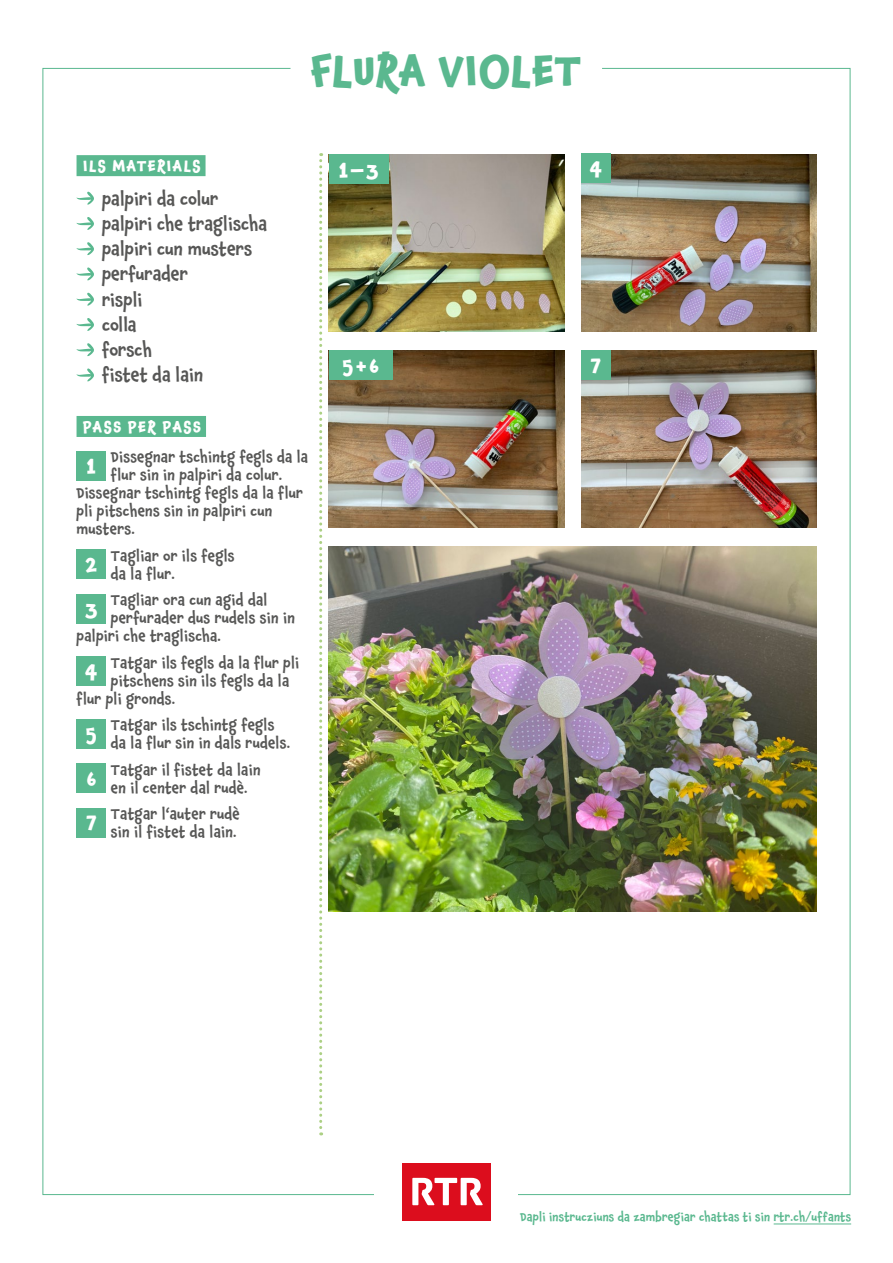
<style>
.page{position:relative;width:893px;height:1263px;background:#fff}
.page>*{position:absolute;margin:0;border:0;box-sizing:border-box;transform-origin:0 0}
.t1{font:700 42px "Chaloops";letter-spacing:.02em;color:#5ab88f}
.t2{font:700 21px "Chaloops";color:#fff}
.t3{font:500 18px/25.2px "Chaloops";color:#575756}
.t4{font:500 15px/18px "Chaloops";letter-spacing:.01em;color:#575756}
.t5{font:700 15px "Chaloops";letter-spacing:.095em;color:#fff}
.t6{font:500 12px "Chaloops";letter-spacing:.01em;color:#5ab88f}
</style>
<div class="page">
<div style="left:77px;top:155px;width:129px;height:21px;background:#5ab88f"></div>
<div style="left:77px;top:416px;width:129px;height:21px;background:#5ab88f"></div>
<svg style="left:76px;top:192px;width:18px;height:13px"></svg>
<svg style="left:76px;top:217px;width:18px;height:13px"></svg>
<svg style="left:76px;top:242px;width:18px;height:13px"></svg>
<svg style="left:76px;top:267px;width:18px;height:14px"></svg>
<svg style="left:76px;top:293px;width:18px;height:13px"></svg>
<svg style="left:76px;top:318px;width:18px;height:13px"></svg>
<svg style="left:76px;top:343px;width:18px;height:13px"></svg>
<svg style="left:76px;top:368px;width:18px;height:14px"></svg>
<div style="left:77px;top:451px;width:29px;height:29px;background:#5ab88f"></div>
<div style="left:77px;top:549px;width:29px;height:30px;background:#5ab88f"></div>
<div style="left:77px;top:594px;width:29px;height:29px;background:#5ab88f"></div>
<div style="left:77px;top:656px;width:29px;height:30px;background:#5ab88f"></div>
<div style="left:77px;top:719px;width:29px;height:29px;background:#5ab88f"></div>
<div style="left:77px;top:763px;width:29px;height:30px;background:#5ab88f"></div>
<div style="left:77px;top:808px;width:29px;height:29px;background:#5ab88f"></div>
<svg style="left:319px;top:153px;width:3px;height:982px"></svg>
<div style="left:402px;top:1162px;width:89px;height:58px;background:#dc0d1d"></div>
<svg style="left:412px;top:1178px;width:71px;height:27px"></svg>
<hr style="left:774px;top:1224px;width:77px;height:1px;background:#5ab88f">
<img style="left:329px;top:154px;width:235px;height:177px">
<div style="left:329px;top:154px;width:59px;height:30px;background:#5ab88f"></div>
<img style="left:581px;top:154px;width:235px;height:177px">
<img style="left:329px;top:350px;width:235px;height:178px">
<img style="left:581px;top:350px;width:235px;height:178px">
<img style="left:329px;top:547px;width:487px;height:364px">
<div style="left:581px;top:153px;width:30px;height:30px;background:#5ab88f"></div>
<div style="left:329px;top:350px;width:64px;height:30px;background:#5ab88f"></div>
<div style="left:581px;top:350px;width:30px;height:30px;background:#5ab88f"></div>
<h1 class="t1" style="left:311px;top:36px;width:271px">FLURA VIOLET</h1>
<p class="t5" style="left:83px;top:153px;width:119px">ILS MATERIALS</p>
<p class="t3" style="left:102px;top:186px;width:167px">PALPIRI DA COLUR<br>PALPIRI CHE TRAGLISCHA<br>PALPIRI CUN MUSTERS<br>PERFURADER<br>RISPLI<br>COLLA<br>FORSCH<br>FISTET DA LAIN</p>
<p class="t5" style="left:83px;top:414px;width:120px">PASS PER PASS</p>
<h2 class="t2" style="left:87px;top:449px;width:11px">1</h2>
<p class="t4" style="left:111px;top:448px;width:199px">DISSEGNAR TSCHINTG FEGLS DA LA</p>
<p class="t4" style="left:111px;top:466px;width:173px">FLUR SIN IN PALPIRI DA COLUR.</p>
<p class="t4" style="left:77px;top:484px;width:228px">DISSEGNAR TSCHINTG FEGLS DA LA FLUR</p>
<p class="t4" style="left:77px;top:502px;width:197px">PLI PITSCHENS SIN IN PALPIRI CUN</p>
<p class="t4" style="left:77px;top:520px;width:60px">MUSTERS.</p>
<h2 class="t2" style="left:86px;top:547px;width:13px">2</h2>
<p class="t4" style="left:111px;top:547px;width:125px">TAGLIAR OR ILS FEGLS<br>DA LA FLUR.</p>
<h2 class="t2" style="left:85px;top:592px;width:14px">3</h2>
<p class="t4" style="left:111px;top:591px;width:158px">TAGLIAR ORA CUN AGID DAL</p>
<p class="t4" style="left:111px;top:609px;width:185px">PERFURADER DUS RUDELS SIN IN</p>
<p class="t4" style="left:77px;top:627px;width:146px">PALPIRI CHE TRAGLISCHA.</p>
<h2 class="t2" style="left:85px;top:654px;width:14px">4</h2>
<p class="t4" style="left:111px;top:654px;width:190px">TATGAR ILS FEGLS DA LA FLUR PLI</p>
<p class="t4" style="left:111px;top:672px;width:180px">PITSCHENS SIN ILS FEGLS DA LA</p>
<p class="t4" style="left:77px;top:690px;width:101px">FLUR PLI GRONDS.</p>
<h2 class="t2" style="left:86px;top:717px;width:12px">5</h2>
<p class="t4" style="left:111px;top:716px;width:181px">TATGAR ILS TSCHINTG FEGLS<br>DA LA FLUR SIN IN DALS RUDELS.</p>
<h2 class="t2" style="left:86px;top:761px;width:12px">6</h2>
<p class="t4" style="left:111px;top:761px;width:151px">TATGAR IL FISTET DA LAIN<br>EN IL CENTER DAL RUDÈ.</p>
<h2 class="t2" style="left:86px;top:806px;width:12px">7</h2>
<p class="t4" style="left:111px;top:805px;width:130px">TATGAR L‘AUTER RUDÈ<br>SIN IL FISTET DA LAIN.</p>
<h2 class="t2" style="left:339px;top:152px;width:41px">1–3</h2>
<h2 class="t2" style="left:590px;top:151px;width:14px">4</h2>
<h2 class="t2" style="left:342px;top:348px;width:38px">5+6</h2>
<h2 class="t2" style="left:591px;top:348px;width:12px">7</h2>
<p class="t6" style="left:520px;top:1208px;width:332px">DAPLI INSTRUCZIUNS DA ZAMBREGIAR CHATTAS TI SIN RTR.CH/UFFANTS</p>
</div>
